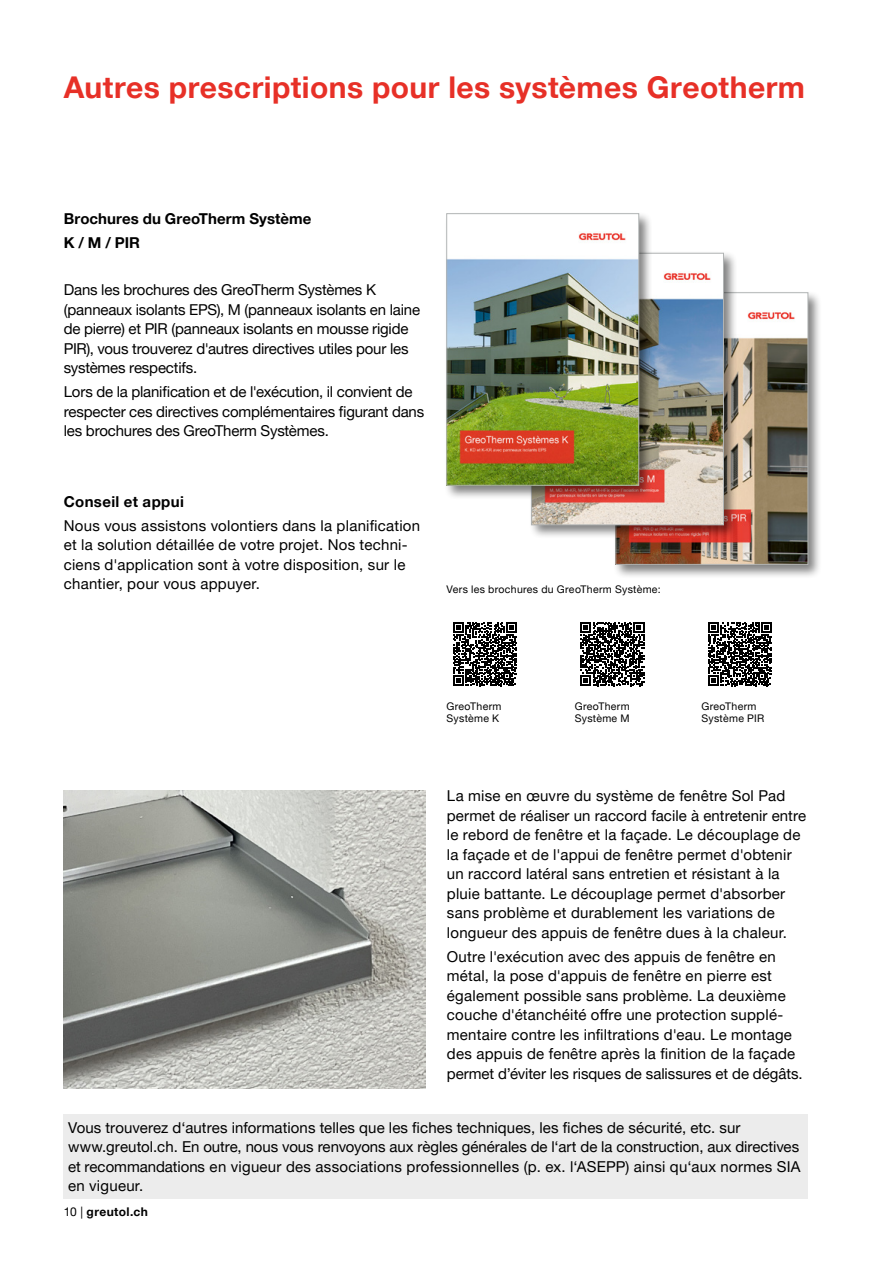
<style>
.page{position:relative;width:893px;height:1263px;background:#fff}
.page>*{position:absolute;margin:0;border:0;box-sizing:border-box;transform-origin:0 0}
.t1{font:700 30px "Helvetica Neue LTW1 G";letter-spacing:.015em;color:#e73027}
.t2{font:15px/19.5px "Helvetica Neue LTW1 G";letter-spacing:.015em;color:#000}
.t3{font:15px/19.5px "Helvetica Neue LTW1 G";letter-spacing:-.015em;color:#000}
.t4{font:700 15px/23.7px "Helvetica Neue LTW1 G";letter-spacing:.01em;color:#000}
.t5{font:700 12px "Helvetica Neue LTW1 G";letter-spacing:.035em;color:#000}
.t6{font:10.5px/12px "Helvetica Neue LTW1 G";letter-spacing:.03em;color:#000}
.s1{font-weight:400}
</style>
<div class="page">
<img style="left:64px;top:791px;width:361px;height:297px">
<div style="left:64px;top:1114px;width:744px;height:84px;background:#ececec"></div>
<div style="left:613px;top:290px;width:209px;height:289px;background:#000;opacity:.5"></div>
<img style="left:618px;top:295px;width:188px;height:267px">
<div style="left:616px;top:293px;width:192px;height:271px;border:1px solid #b1b4b4"></div>
<div style="left:529px;top:250px;width:209px;height:289px;background:#000;opacity:.5"></div>
<img style="left:533px;top:255px;width:188px;height:268px">
<div style="left:531px;top:253px;width:192px;height:272px;border:1px solid #b1b4b4"></div>
<div style="left:444px;top:211px;width:209px;height:289px;background:#000;opacity:.5"></div>
<img style="left:449px;top:216px;width:188px;height:267px">
<div style="left:447px;top:214px;width:192px;height:271px;border:1px solid #b1b4b4"></div>
<svg style="left:453px;top:622px;width:64px;height:64px"></svg>
<svg style="left:708px;top:622px;width:64px;height:64px"></svg>
<svg style="left:580px;top:622px;width:64px;height:64px"></svg>
<h1 class="t1" style="left:64px;top:69px;width:743px">Autres prescriptions pour les systèmes Greotherm</h1>
<p class="t4" style="left:64px;top:207px;width:249px">Brochures du GreoTherm Système<br>K / M / PIR</p>
<p class="t3" style="left:64px;top:280px;width:358px">Dans les brochures des GreoTherm Systèmes K (panneaux isolants EPS), M (panneaux isolants en laine de pierre) et PIR (panneaux isolants en mousse rigide PIR), vous trouverez d'autres directives utiles pour les systèmes respectifs.</p>
<p class="t3" style="left:64px;top:382px;width:362px">Lors de la planification et de l'exécution, il convient de respecter ces directives complémentaires figurant dans les brochures des GreoTherm Systèmes.</p>
<p class="t4" style="left:64px;top:490px;width:122px">Conseil et appui</p>
<p class="t2" style="left:64px;top:515px;width:358px">Nous vous assistons volontiers dans la planification et la solution détaillée de votre projet. Nos techni&shy;ciens d'application sont à votre disposition, sur le chantier, pour vous appuyer.</p>
<p class="t6" style="left:446px;top:583px;width:216px">Vers les brochures du GreoTherm Système:</p>
<p class="t6" style="left:446px;top:700px;width:57px">GreoTherm<br>Système K</p>
<p class="t6" style="left:575px;top:700px;width:57px">GreoTherm<br>Système M</p>
<p class="t6" style="left:701px;top:700px;width:64px">GreoTherm<br>Système PIR</p>
<p class="t2" style="left:447px;top:786px;width:361px">La mise en œuvre du système de fenêtre Sol Pad permet de réaliser un raccord facile à entretenir entre le rebord de fenêtre et la façade. Le découplage de la façade et de l'appui de fenêtre permet d'obtenir un raccord latéral sans entretien et résistant à la pluie battante. Le découplage permet d'absorber sans problème et durablement les variations de longueur des appuis de fenêtre dues à la chaleur.</p>
<p class="t2" style="left:447px;top:946px;width:357px">Outre l'exécution avec des appuis de fenêtre en métal, la pose d'appuis de fenêtre en pierre est également possible sans problème. La deuxième couche d'étanchéité offre une protection supplé&shy;mentaire contre les infiltrations d'eau. Le montage des appuis de fenêtre après la finition de la façade permet d’éviter les risques de salissures et de dégâts.</p>
<p class="t2" style="left:68px;top:1118px;width:734px">Vous trouverez d‘autres informations telles que les fiches techniques, les fiches de sécurité, etc. sur www.greutol.ch. En outre, nous vous renvoyons aux règles générales de l‘art de la construction, aux directives et recommandations en vigueur des associations professionnelles (p. ex. l‘ASEPP) ainsi qu‘aux normes SIA en vigueur.</p>
<p class="t5" style="left:64px;top:1204px;width:86px"><span class="s1">10 |</span> greutol.ch</p>
</div>
